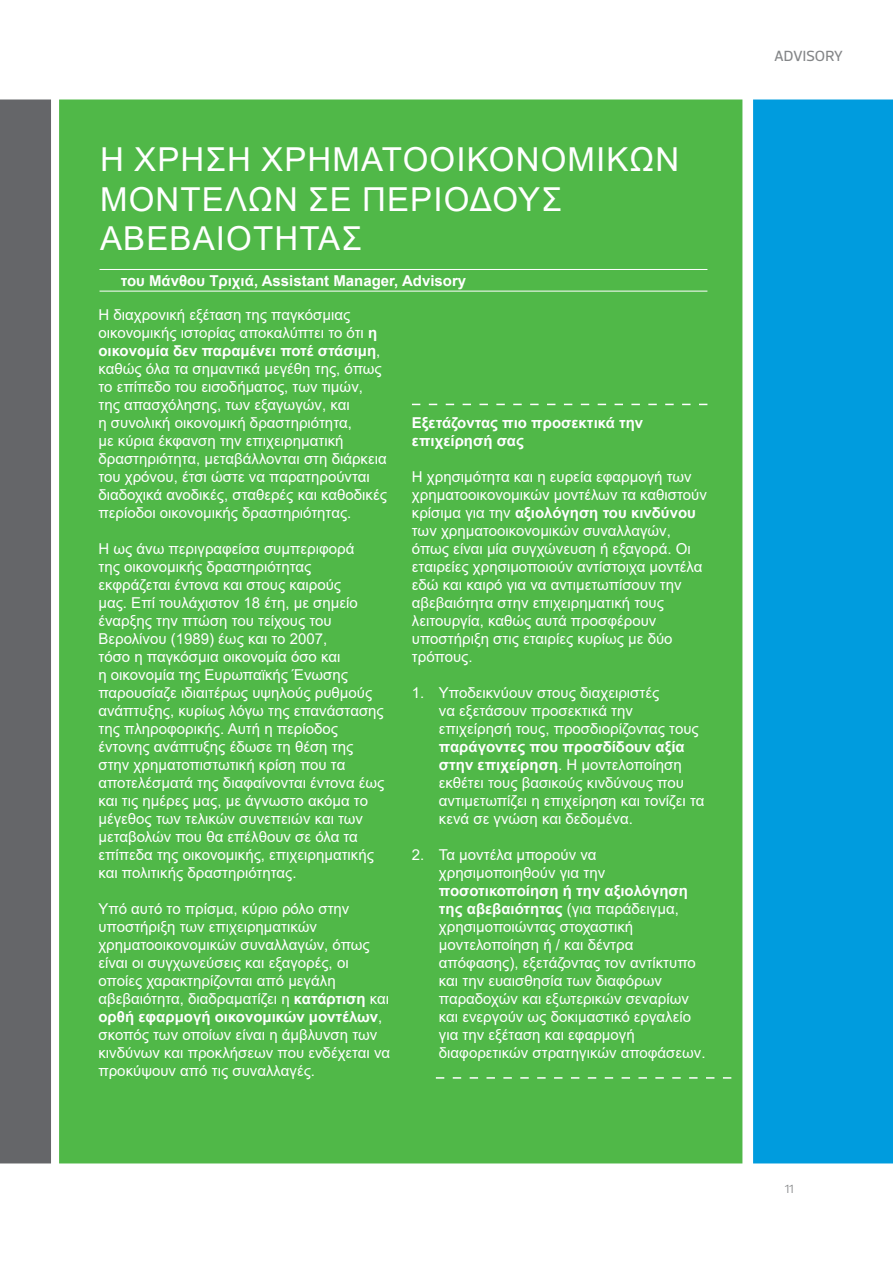
<style>
.page{position:relative;width:893px;height:1263px;background:#fff}
.page>*{position:absolute;margin:0;border:0;box-sizing:border-box;transform-origin:0 0}
.t1{font:33px "Arial";color:#fff}
.t2{font:15px/18px "Arial";color:#fff}
.t3{font:700 15px/18px "Arial";color:#fff}
.t4{font:500 15px "Prelo";color:#848688}
.t5{font:12px "Prelo";color:#848688}
.s1{font-weight:700}
</style>
<div class="page">
<div style="left:1px;top:100px;width:49px;height:1063px;background:#656669"></div>
<div style="left:0;top:99px;width:51px;height:1064px;border:2px solid #656669"></div>
<div style="left:59px;top:99px;width:683px;height:1064px;background:#50b848;border:2px solid #50b848"></div>
<div style="left:754px;top:100px;width:138px;height:1063px;background:#009cde"></div>
<div style="left:753px;top:99px;width:140px;height:1064px;border:2px solid #009cde"></div>
<hr style="left:99px;top:269px;width:608px;height:1px;background:#fff">
<hr style="left:99px;top:291px;width:608px;height:1px;background:#fff">
<svg style="left:412px;top:404px;width:295px;height:1px"></svg>
<svg style="left:436px;top:1077px;width:295px;height:2px"></svg>
<h1 class="t1" style="left:100px;top:137px;width:58px">Η χρήση</h1>
<h1 class="t1" style="left:261px;top:137px;width:25px">χρηματοοικονομικών</h1>
<h1 class="t1" style="left:100px;top:176px;width:26px">μοντέλων</h1>
<h1 class="t1" style="left:308px;top:176px;width:77px">σε περιόδους</h1>
<h1 class="t1" style="left:100px;top:216px;width:23px">αβεβαιότητας</h1>
<p class="t3" style="left:121px;top:272px;width:347px">του Μάνθου Τριχιά, Assistant Manager, Advisory</p>
<p class="t2" style="left:98px;top:306px;width:290px">Η διαχρονική εξέταση της παγκόσμιας οικονομικής ιστορίας αποκαλύπτει το ότι <span class="s1">η οικονομία δεν παραμένει ποτέ στάσιμη</span>, καθώς όλα τα σημαντικά μεγέθη της, όπως το επίπεδο του εισοδήματος, των τιμών, της απασχόλησης, των εξαγωγών, και<br>η συνολική οικονομική δραστηριότητα,<br>με κύρια έκφανση την επιχειρηματική δραστηριότητα, μεταβάλλονται στη διάρκεια του χρόνου, έτσι ώστε να παρατηρούνται διαδοχικά ανοδικές, σταθερές και καθοδικές περίοδοι οικονομικής δραστηριότητας.</p>
<p class="t2" style="left:98px;top:540px;width:288px">Η ως άνω περιγραφείσα συμπεριφορά<br>της οικονομικής δραστηριότητας εκφράζεται έντονα και στους καιρούς<br>μας. Επί τουλάχιστον 18 έτη, με σημείο έναρξης την πτώση του τείχους του Βερολίνου (1989) έως και το 2007,<br>τόσο η παγκόσμια οικονομία όσο και<br>η οικονομία της Ευρωπαϊκής Ένωσης παρουσίαζε ιδιαιτέρως υψηλούς ρυθμούς ανάπτυξης, κυρίως λόγω της επανάστασης της πληροφορικής. Αυτή η περίοδος έντονης ανάπτυξης έδωσε τη θέση της στην χρηματοπιστωτική κρίση που τα αποτελέσματά της διαφαίνονται έντονα έως και τις ημέρες μας, με άγνωστο ακόμα το μέγεθος των τελικών συνεπειών και των μεταβολών που θα επέλθουν σε όλα τα επίπεδα της οικονομικής, επιχειρηματικής και πολιτικής δραστηριότητας.</p>
<p class="t2" style="left:98px;top:900px;width:293px">Υπό αυτό το πρίσμα, κύριο ρόλο στην υποστήριξη των επιχειρηματικών χρηματοοικονομικών συναλλαγών, όπως είναι οι συγχωνεύσεις και εξαγορές, οι οποίες χαρακτηρίζονται από μεγάλη αβεβαιότητα, διαδραματίζει η <span class="s1">κατάρτιση</span> και <span class="s1">ορθή εφαρμογή οικονομικών μοντέλων</span>, σκοπός των οποίων είναι η άμβλυνση των κινδύνων και προκλήσεων που ενδέχεται να προκύψουν από τις συναλλαγές.</p>
<p class="t3" style="left:412px;top:414px;width:233px">Εξετάζοντας πιο προσεκτικά την επιχείρησή σας</p>
<p class="t2" style="left:412px;top:468px;width:296px">Η χρησιμότητα και η ευρεία εφαρμογή των χρηματοοικονομικών μοντέλων τα καθιστούν κρίσιμα για την <span class="s1">αξιολόγηση του κινδύνου </span>των χρηματοοικονομικών συναλλαγών, όπως είναι μία συγχώνευση ή εξαγορά. Οι εταιρείες χρησιμοποιούν αντίστοιχα μοντέλα εδώ και καιρό για να αντιμετωπίσουν την αβεβαιότητα στην επιχειρηματική τους λειτουργία, καθώς αυτά προσφέρουν υποστήριξη στις εταιρίες κυρίως με δύο τρόπους.</p>
<p class="t2" style="left:439px;top:684px;width:261px;text-indent:-27px">1. Υποδεικνύουν στους διαχειριστές<br>να εξετάσουν προσεκτικά την επιχείρησή τους, προσδιορίζοντας τους</p>
<p class="t2" style="left:439px;top:738px;width:267px"><span class="s1">παράγοντες που προσδίδουν αξία στην επιχείρηση</span>. Η μοντελοποίηση εκθέτει τους βασικούς κινδύνους που αντιμετωπίζει η επιχείρηση και τονίζει τα κενά σε γνώση και δεδομένα.</p>
<p class="t2" style="left:439px;top:846px;width:168px;text-indent:-27px">2. Τα μοντέλα μπορούν να χρησιμοποιηθούν για την</p>
<p class="t2" style="left:439px;top:882px;width:268px"><span class="s1">ποσοτικοποίηση ή την αξιολόγηση της αβεβαιότητας</span> (για παράδειγμα, χρησιμοποιώντας στοχαστική μοντελοποίηση ή / και δέντρα απόφασης), εξετάζοντας τον αντίκτυπο και την ευαισθησία των διαφόρων παραδοχών και εξωτερικών σεναρίων και ενεργούν ως δοκιμαστικό εργαλείο για την εξέταση και εφαρμογή διαφορετικών στρατηγικών αποφάσεων.</p>
<p class="t4" style="left:774px;top:47px;width:69px">ADVISO RY</p>
<p class="t5" style="left:785px;top:1181px;width:10px">11</p>
</div>
